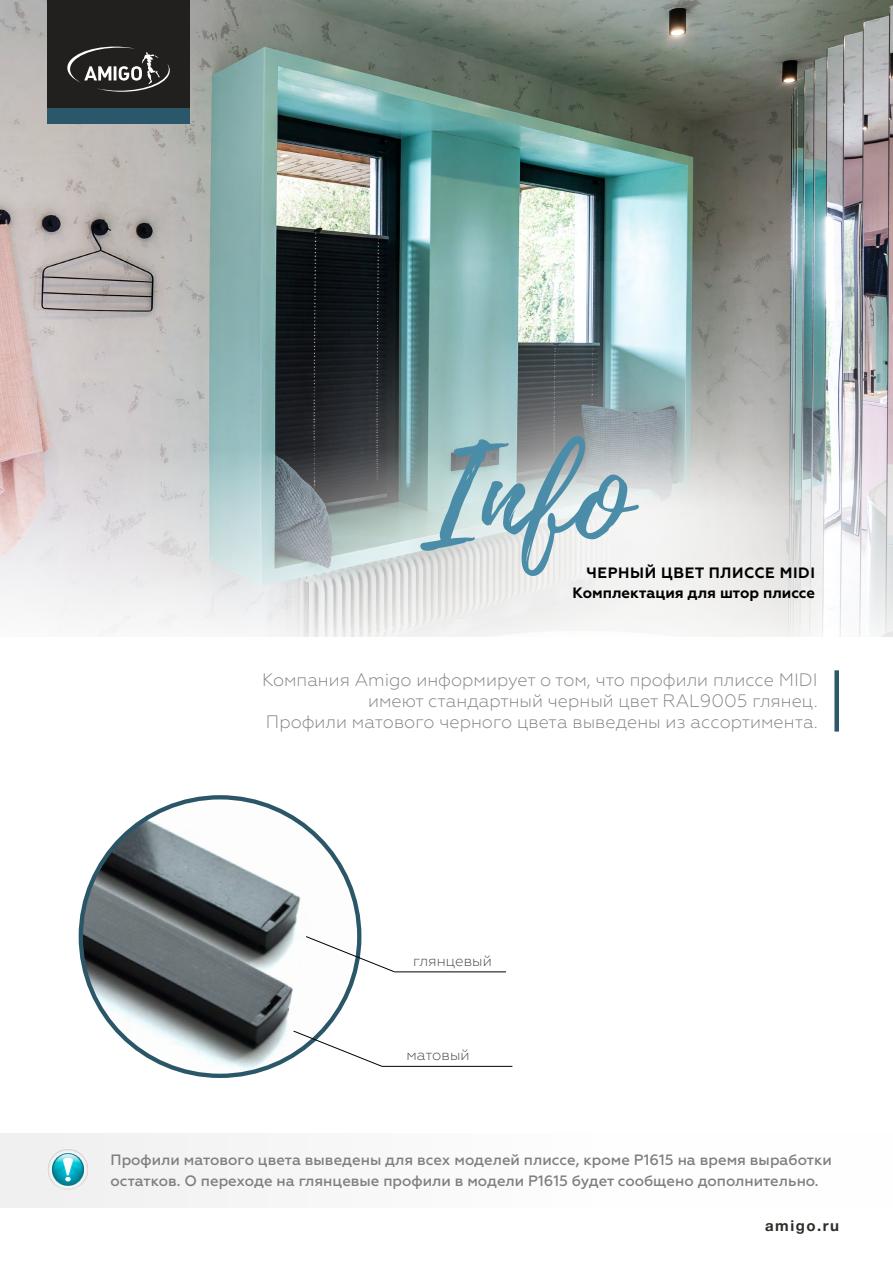
<style>
.page{position:relative;width:893px;height:1276px;background:#fff}
.page>*{position:absolute;margin:0;border:0;box-sizing:border-box;transform-origin:0 0}
.t1{font:137.1px "Playlist Script";color:#4b8ca8}
.t2{font:300 18px/21px "Geometria";color:#817f7d;text-align:right}
.t3{font:500 15px/21px "Geometria";color:#817f7d}
.t4{font:700 15px/19.5px "Geometria";color:#000;text-align:right}
.t5{font:300 15px "Geometria";color:#49443f}
.t6{font:700 15px "Helvetica Neue Cyr";letter-spacing:.1em;color:#302d2a}
</style>
<div class="page">
<img style="left:0;top:0;width:893px;height:261px">
<img style="left:0;top:261px;width:893px;height:187px">
<svg style="left:0;top:448px;width:893px;height:189px"></svg>
<div style="left:834px;top:670px;width:5px;height:61px;background:#2b576a"></div>
<div style="left:47px;top:0;width:143px;height:122px;background:#22201e"></div>
<div style="left:47px;top:108px;width:143px;height:16px;background:#2b576a"></div>
<svg style="left:67px;top:47px;width:103px;height:45px"></svg>
<img style="left:81px;top:797px;width:278px;height:279px;border-radius:139px">
<svg style="left:305px;top:935px;width:91px;height:38px"></svg>
<svg style="left:293px;top:1030px;width:90px;height:37px"></svg>
<hr style="left:395px;top:971px;width:111px;height:1px;background:#000">
<hr style="left:382px;top:1066px;width:130px;height:1px;background:#000">
<div style="left:0;top:1133px;width:893px;height:75px;background:#fafafa"></div>
<img style="left:47px;top:1148px;width:42px;height:41px;border-radius:21px">
<h1 class="t1" style="left:420px;top:399px;width:210px">Info</h1>
<p class="t4" style="left:573px;top:563px;width:244px">ЧЕРНЫЙ ЦВЕТ ПЛИССЕ MIDI<br>Комплектация для штор плиссе</p>
<p class="t2" style="left:262px;top:669px;width:557px">Компания Amigo информирует о том, что профили плиссе MIDI имеют стандартный черный цвет RAL9005 глянец.<br>Профили матового черного цвета выведены из ассортимента.</p>
<p class="t5" style="left:413px;top:952px;width:80px">глянцевый</p>
<p class="t5" style="left:406px;top:1046px;width:65px">матовый</p>
<p class="t3" style="left:111px;top:1149px;width:723px">Профили матового цвета выведены для всех моделей плиссе, кроме Р1615 на время выработки остатков. О переходе на глянцевые профили в модели Р1615 будет сообщено дополнительно.</p>
<p class="t6" style="left:765px;top:1217px;width:75px">amigo.ru</p>
</div>
